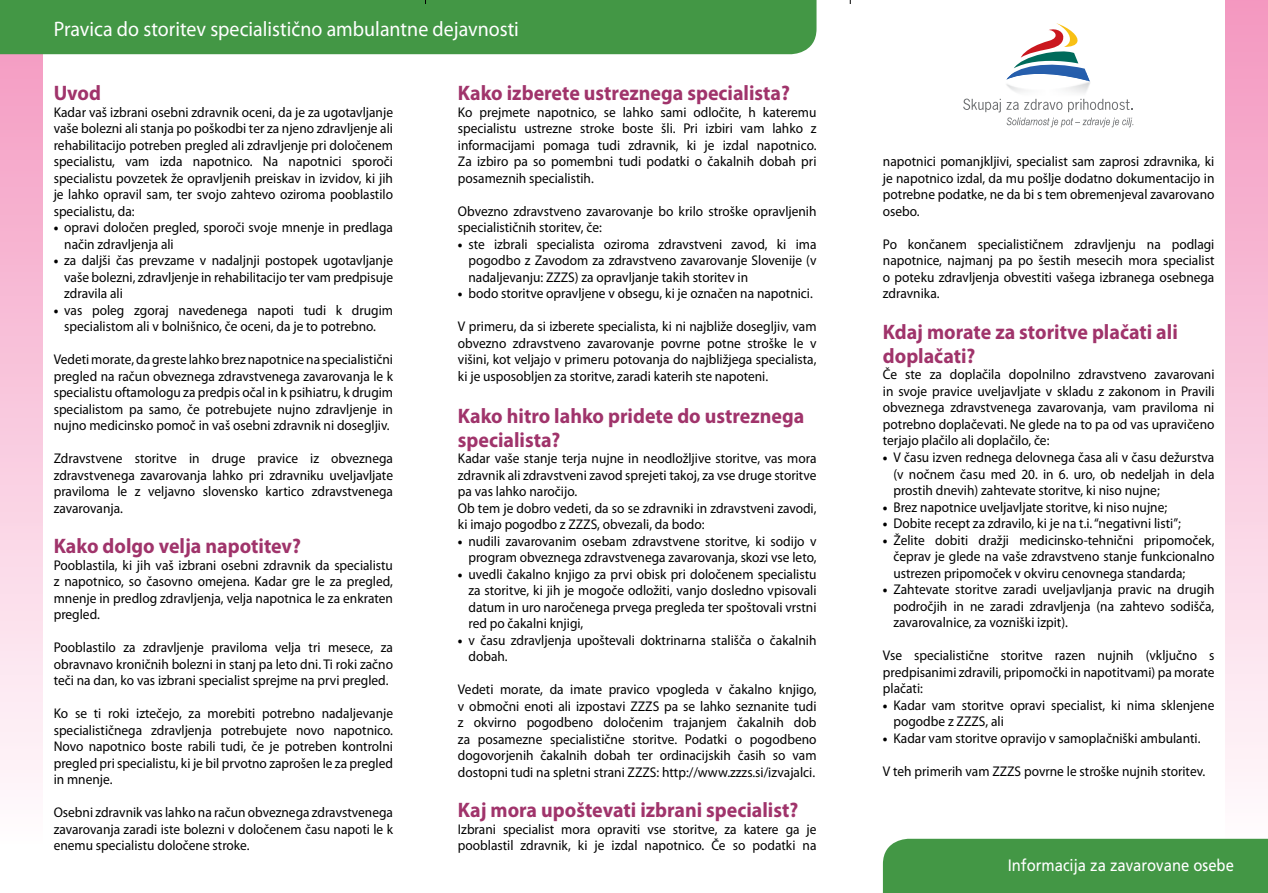
<style>
.page{position:relative;width:1268px;height:893px;background:#fff}
.page>*{position:absolute;margin:0;border:0;box-sizing:border-box;transform-origin:0 0}
.t1{font:700 21px/24px "Myriad Pro";color:#a0346b;scale:.95 1}
.t2{font:21px "Myriad Pro";color:#fff;scale:.95 1}
.t3{font:16.5px "Frutiger LT Std";color:#fff;scale:.9 1}
.t4{font:14.1px/16.5px "Myriad Pro";color:#000;text-align:justify;scale:.95 1}
.s1{font-weight:900;font-size:13.5px}
</style>
<div class="page">
<div style="left:0;top:0;width:43px;height:850px;background:linear-gradient(to bottom,#f397bf,#fffdfe)"></div>
<div style="left:1225px;top:0;width:42px;height:849px;background:linear-gradient(to bottom,#f497c0,#fefdfd)"></div>
<div style="left:882px;top:839px;width:385px;height:54px;background:#439745"></div>
<div style="left:0;top:0;width:816px;height:54px;background:#439745"></div>
<img style="left:1000px;top:79px;width:90px;height:21px">
<svg style="left:1006px;top:23px;width:83px;height:58px"></svg>
<svg style="left:963px;top:99px;width:37px;height:13px"></svg>
<svg style="left:1006px;top:99px;width:127px;height:28px"></svg>
<h1 class="t2" style="left:54px;top:16px;width:491px">Pravica do storitev specialistično ambulantne dejavnosti</h1>
<h1 class="t1" style="left:54px;top:81px;width:51px">Uvod</h1>
<p class="t4" style="left:54px;top:104px;width:358px">Kadar vaš izbrani osebni zdravnik oceni, da je za ugotavljanje vaše bolezni ali stanja po poškodbi ter za njeno zdravljenje ali rehabilitacijo potreben pregled ali zdravljenje pri določenem specialistu, vam izda napotnico. Na napotnici sporoči specialistu povzetek že opravljenih preiskav in izvidov, ki jih je lahko opravil sam, ter svojo zahtevo oziroma pooblastilo specialistu, da:</p>
<p class="t4" style="left:64px;top:219px;width:347px;text-indent:-10px"><span class="s1">•</span> opravi določen pregled, sporoči svoje mnenje in predlaga način zdravljenja ali</p>
<p class="t4" style="left:64px;top:252px;width:347px;text-indent:-10px"><span class="s1">•</span> za daljši čas prevzame v nadaljnji postopek ugotavljanje vaše bolezni, zdravljenje in rehabilitacijo ter vam predpisuje zdravila ali</p>
<p class="t4" style="left:54px;top:302px;width:358px;text-align:center"><span class="s1">•</span> vas poleg zgoraj navedenega napoti tudi k drugim specialistom ali v bolnišnico, če oceni, da je to potrebno.</p>
<p class="t4" style="left:54px;top:351px;width:358px">Vedeti morate, da greste lahko brez napotnice na specialistični pregled na račun obveznega zdravstvenega zavarovanja le k specialistu oftamologu za predpis očal in k psihiatru, k drugim specialistom pa samo, če potrebujete nujno zdravljenje in nujno medicinsko pomoč in vaš osebni zdravnik ni dosegljiv.</p>
<p class="t4" style="left:54px;top:450px;width:358px">Zdravstvene storitve in druge pravice iz obveznega zdravstvenega zavarovanja lahko pri zdravniku uveljavljate praviloma le z veljavno slovensko kartico zdravstvenega zavarovanja.</p>
<h1 class="t1" style="left:54px;top:534px;width:262px">Kako dolgo velja napotitev?</h1>
<p class="t4" style="left:54px;top:557px;width:358px">Pooblastila, ki jih vaš izbrani osebni zdravnik da specialistu z napotnico, so časovno omejena. Kadar gre le za pregled, mnenje in predlog zdravljenja, velja napotnica le za enkraten pregled.</p>
<p class="t4" style="left:54px;top:639px;width:358px">Pooblastilo za zdravljenje praviloma velja tri mesece, za obravnavo kroničnih bolezni in stanj pa leto dni. Ti roki začno teči na dan, ko vas izbrani specialist sprejme na prvi pregled.</p>
<p class="t4" style="left:54px;top:705px;width:358px">Ko se ti roki iztečejo, za morebiti potrebno nadaljevanje specialističnega zdravljenja potrebujete novo napotnico.<br>Novo napotnico boste rabili tudi, če je potreben kontrolni pregled pri specialistu, ki je bil prvotno zaprošen le za pregled in mnenje.</p>
<p class="t4" style="left:54px;top:804px;width:358px">Osebni zdravnik vas lahko na račun obveznega zdravstvenega zavarovanja zaradi iste bolezni v določenem času napoti le k enemu specialistu določene stroke.</p>
<h1 class="t1" style="left:458px;top:81px;width:351px">Kako izberete ustreznega specialista?</h1>
<p class="t4" style="left:458px;top:104px;width:379px">Ko prejmete napotnico, se lahko sami odločite, h kateremu specialistu ustrezne stroke boste šli. Pri izbiri vam lahko z informacijami pomaga tudi zdravnik, ki je izdal napotnico.<br>Za izbiro pa so pomembni tudi podatki o čakalnih dobah pri posameznih specialistih.</p>
<p class="t4" style="left:458px;top:203px;width:379px">Obvezno zdravstveno zavarovanje bo krilo stroške opravljenih specialističnih storitev, če:</p>
<p class="t4" style="left:468px;top:236px;width:368px;text-indent:-10px"><span class="s1">•</span> ste izbrali specialista oziroma zdravstveni zavod, ki ima pogodbo z Zavodom za zdravstveno zavarovanje Slovenije (v nadaljevanju: ZZZS) za opravljanje takih storitev in</p>
<p class="t4" style="left:458px;top:285px;width:375px"><span class="s1">•</span> bodo storitve opravljene v obsegu, ki je označen na napotnici.</p>
<p class="t4" style="left:458px;top:318px;width:379px">V primeru, da si izberete specialista, ki ni najbliže dosegljiv, vam obvezno zdravstveno zavarovanje povrne potne stroške le v višini, kot veljajo v primeru potovanja do najbližjega specialista, ki je usposobljen za storitve, zaradi katerih ste napoteni.</p>
<h1 class="t1" style="left:458px;top:403px;width:366px">Kako hitro lahko pridete do ustreznega specialista?</h1>
<p class="t4" style="left:458px;top:450px;width:379px;text-align:left">Kadar vaše stanje terja nujne in neodložljive storitve, vas mora zdravnik ali zdravstveni zavod sprejeti takoj, za vse druge storitve pa vas lahko naročijo.<br>Ob tem je dobro vedeti, da so se zdravniki in zdravstveni zavodi, ki imajo pogodbo z ZZZS, obvezali, da bodo:</p>
<p class="t4" style="left:458px;top:533px;width:379px;text-align:right"><span class="s1">•</span> nudili zavarovanim osebam zdravstvene storitve, ki sodijo v program obveznega zdravstvenega zavarovanja, skozi vse leto,</p>
<p class="t4" style="left:468px;top:566px;width:368px;text-indent:-10px"><span class="s1">•</span> uvedli čakalno knjigo za prvi obisk pri določenem specialistu za storitve, ki jih je mogoče odložiti, vanjo dosledno vpisovali datum in uro naročenega prvega pregleda ter spoštovali vrstni red po čakalni knjigi,</p>
<p class="t4" style="left:468px;top:632px;width:368px;text-indent:-10px"><span class="s1">•</span> v času zdravljenja upoštevali doktrinarna stališča o čakalnih dobah.</p>
<p class="t4" style="left:458px;top:681px;width:379px">Vedeti morate, da imate pravico vpogleda v čakalno knjigo, v območni enoti ali izpostavi ZZZS pa se lahko seznanite tudi z okvirno pogodbeno določenim trajanjem čakalnih dob za posamezne specialistične storitve. Podatki o pogodbeno dogovorjenih čakalnih dobah ter ordinacijskih časih so vam dostopni tudi na spletni strani ZZZS: http://www.zzzs.si/izvajalci.</p>
<h1 class="t1" style="left:458px;top:798px;width:359px">Kaj mora upoštevati izbrani specialist?</h1>
<p class="t4" style="left:458px;top:821px;width:379px">Izbrani specialist mora opraviti vse storitve, za katere ga je pooblastil zdravnik, ki je izdal napotnico. Če so podatki na</p>
<p class="t4" style="left:882px;top:153px;width:350px">napotnici pomanjkljivi, specialist sam zaprosi zdravnika, ki je napotnico izdal, da mu pošlje dodatno dokumentacijo in potrebne podatke, ne da bi s tem obremenjeval zavarovano osebo.</p>
<p class="t4" style="left:882px;top:236px;width:350px">Po končanem specialističnem zdravljenju na podlagi napotnice, najmanj pa po šestih mesecih mora specialist o poteku zdravljenja obvestiti vašega izbranega osebnega zdravnika.</p>
<h1 class="t1" style="left:882px;top:319px;width:312px">Kdaj morate za storitve plačati ali doplačati?</h1>
<p class="t4" style="left:882px;top:366px;width:350px">Če ste za doplačila dopolnilno zdravstveno zavarovani in svoje pravice uveljavljate v skladu z zakonom in Pravili obveznega zdravstvenega zavarovanja, vam praviloma ni potrebno doplačevati. Ne glede na to pa od vas upravičeno terjajo plačilo ali doplačilo, če:</p>
<p class="t4" style="left:893px;top:449px;width:339px;text-indent:-10px"><span class="s1">•</span> V času izven rednega delovnega časa ali v času dežurstva (v nočnem času med 20. in 6. uro, ob nedeljah in dela prostih dnevih) zahtevate storitve, ki niso nujne;</p>
<p class="t4" style="left:882px;top:498px;width:301px"><span class="s1">•</span> Brez napotnice uveljavljate storitve, ki niso nujne;</p>
<p class="t4" style="left:882px;top:515px;width:315px"><span class="s1">•</span> Dobite recept za zdravilo, ki je na t.i. “negativni listi”;</p>
<p class="t4" style="left:893px;top:531px;width:339px;text-indent:-10px"><span class="s1">•</span> Želite dobiti dražji medicinsko-tehnični pripomoček, čeprav je glede na vaše zdravstveno stanje funkcionalno ustrezen pripomoček v okviru cenovnega standarda;</p>
<p class="t4" style="left:893px;top:581px;width:339px;text-indent:-10px"><span class="s1">•</span> Zahtevate storitve zaradi uveljavljanja pravic na drugih področjih in ne zaradi zdravljenja (na zahtevo sodišča, zavarovalnice, za vozniški izpit).</p>
<p class="t4" style="left:882px;top:647px;width:350px">Vse specialistične storitve razen nujnih (vključno s predpisanimi zdravili, pripomočki in napotitvami) pa morate plačati:</p>
<p class="t4" style="left:893px;top:696px;width:339px;text-indent:-10px"><span class="s1">•</span> Kadar vam storitve opravi specialist, ki nima sklenjene pogodbe z ZZZS, ali</p>
<p class="t4" style="left:882px;top:729px;width:336px"><span class="s1">•</span> Kadar vam storitve opravijo v samoplačniški ambulanti.</p>
<p class="t4" style="left:882px;top:762px;width:341px">V teh primerih vam ZZZS povrne le stroške nujnih storitev.</p>
<p class="t3" style="left:1007px;top:855px;width:253px">Informacija za zavarovane osebe</p>
</div>
